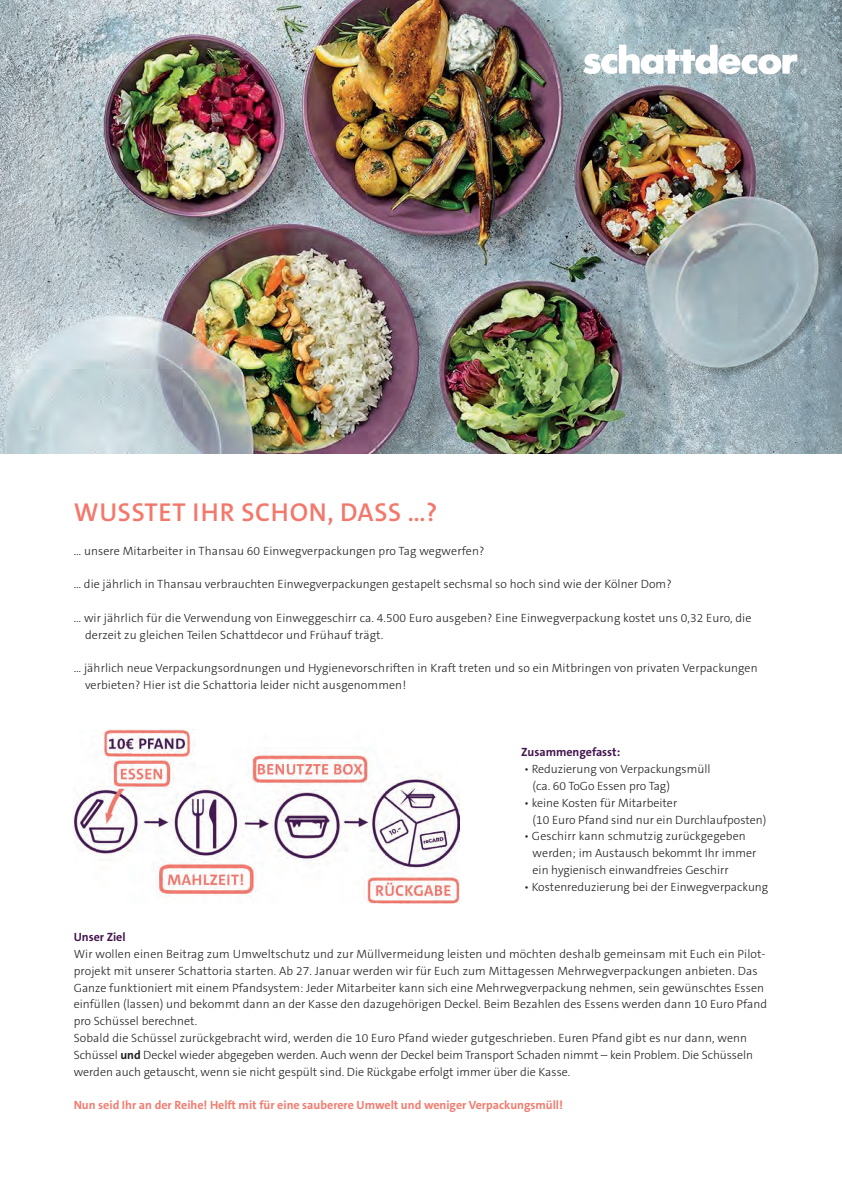
<style>
.page{position:relative;width:842px;height:1191px;background:#fff}
.page>*{position:absolute;margin:0;border:0;box-sizing:border-box;transform-origin:0 0}
.t1{font:600 26px "The Sans E5";letter-spacing:.03em;color:#f3786c}
.t2{font:300 12px/16.8px "The Sans E5";letter-spacing:.005em;color:#231f20}
.t3{font:700 12px "The Sans E5";color:#f37b6e}
.t4{font:700 12px "The Sans E5";color:#44164e}
.s1{font-weight:700}
</style>
<div class="page">
<img style="left:74px;top:729px;width:385px;height:174px">
<img style="left:0;top:0;width:842px;height:454px">
<svg style="left:583px;top:45px;width:214px;height:29px"></svg>
<h1 class="t1" style="left:74px;top:495px;width:365px">WUSSTET IHR SCHON, DASS ...?</h1>
<p class="t2" style="left:74px;top:542px;width:412px">... unsere Mitarbeiter in Thansau 60 Einwegverpackungen pro Tag wegwerfen?</p>
<p class="t2" style="left:74px;top:576px;width:599px">... die jährlich in Thansau verbrauchten Einwegverpackungen gestapelt sechsmal so hoch sind wie der Kölner Dom?</p>
<p class="t2" style="left:85px;top:609px;width:668px;text-indent:-11px">... wir jährlich für die Verwendung von Einweggeschirr ca. 4.500 Euro ausgeben? Eine Einwegverpackung kostet uns 0,32 Euro, die derzeit zu gleichen Teilen Schattdecor und Frühauf trägt.</p>
<p class="t2" style="left:85px;top:660px;width:674px;text-indent:-11px">... jährlich neue Verpackungsordnungen und Hygienevorschriften in Kraft treten und so ein Mitbringen von privaten Verpackungen verbieten? Hier ist die Schattoria leider nicht ausgenommen!</p>
<p class="t4" style="left:521px;top:744px;width:101px">Zusammengefasst:</p>
<p class="t2" style="left:533px;top:760px;width:179px;text-indent:-9px">• Reduzierung von Verpackungsmüll (ca. 60 ToGo Essen pro Tag)</p>
<p class="t2" style="left:533px;top:794px;width:235px;text-indent:-9px">• keine Kosten für Mitarbeiter<br>(10 Euro Pfand sind nur ein Durchlaufposten)</p>
<p class="t2" style="left:533px;top:828px;width:225px;text-indent:-9px">• Geschirr kann schmutzig zurückgegeben werden; im Austausch bekommt Ihr immer ein hygienisch einwandfreies Geschirr</p>
<p class="t2" style="left:524px;top:878px;width:246px">• Kostenreduzierung bei der Einwegverpackung</p>
<p class="t4" style="left:74px;top:929px;width:53px">Unser Ziel</p>
<p class="t2" style="left:74px;top:945px;width:695px">Wir wollen einen Beitrag zum Umweltschutz und zur Müllvermeidung leisten und möchten deshalb gemeinsam mit Euch ein Pilot&shy;projekt mit unserer Schattoria starten. Ab 27. Januar werden wir für Euch zum Mittagessen Mehrwegverpackungen anbieten. Das Ganze funktioniert mit einem Pfandsystem: Jeder Mitarbeiter kann sich eine Mehrwegverpackung nehmen, sein gewünschtes Essen einfüllen (lassen) und bekommt dann an der Kasse den dazugehörigen Deckel. Beim Bezahlen des Essens werden dann 10 Euro Pfand pro Schüssel berechnet.<br>Sobald die Schüssel zurückgebracht wird, werden die 10 Euro Pfand wieder gutgeschrieben. Euren Pfand gibt es nur dann, wenn Schüssel <span class="s1">und</span> Deckel wieder abgegeben werden. Auch wenn der Deckel beim Transport Schaden nimmt – kein Problem. Die Schüsseln werden auch getauscht, wenn sie nicht gespült sind. Die Rückgabe erfolgt immer über die Kasse.</p>
<p class="t3" style="left:74px;top:1097px;width:491px">Nun seid Ihr an der Reihe! Helft mit für eine sauberere Umwelt und weniger Verpackungsmüll!</p>
</div>
